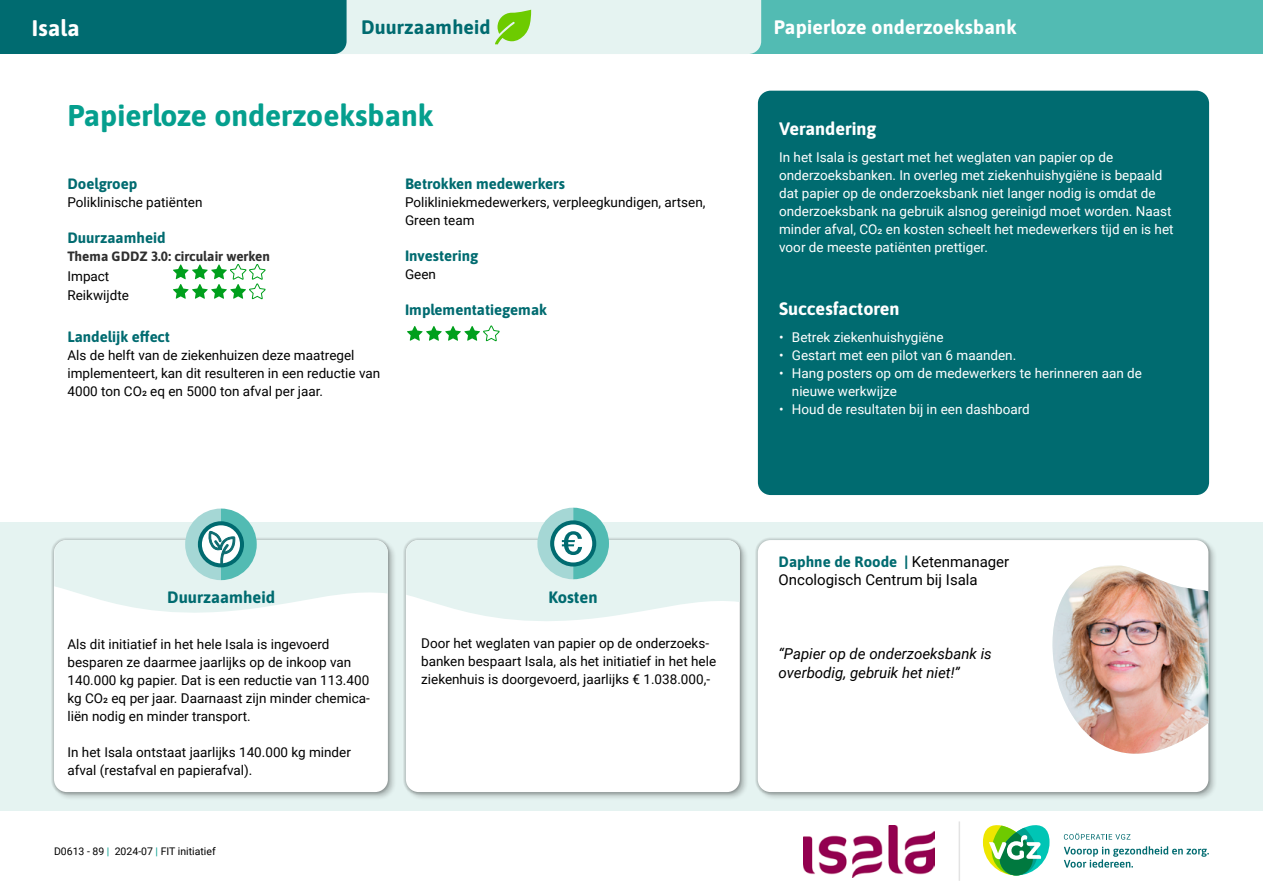
<style>
.page{position:relative;width:1263px;height:893px;background:#fff}
.page>*{position:absolute;margin:0;border:0;box-sizing:border-box;transform-origin:0 0}
._2_Titel_FIT{font:700 30px "Asap";color:#059f8e}
._1_Aanbieder_FIT{font:700 22.5px "Asap";letter-spacing:.01em;color:#fff}
._1_Soort_Fitinitiatief_derde_blok{font:700 19.5px "Asap";letter-spacing:.01em;color:#fff}
.t1{font:700 19.5px "Asap";letter-spacing:.01em;color:#006b70}
._3_Tussenkop_wit{font:700 18px "Asap";color:#fff}
.t2{font:700 16.5px "Asap";color:#006b70}
._4_tussenkop_FIT{font:700 15px "Asap";color:#006b70}
._9_quote{font:italic 15px/19.5px "Roboto";color:#000}
._8_naam_ambassadeur{font:15px/18px "Roboto";color:#000}
._4_tussenkop_GP{font:700 15px "Asap";color:#006b70}
._6_plat_wit{font:13.5px/18px "Roboto";color:#fff}
._5_plat_FIT{font:13.5px/18px "Roboto";color:#000}
.Tekst_in_kaders_FIT{font:13.5px/18px "Roboto";color:#000}
.Tussenkop_Charcoal{font:700 13.5px "Asap";color:#2f2f2f}
.Blokje_CO2{font:13.5px "Roboto";color:#000}
.t3{font:10.5px "Roboto";color:#000}
.s1{color:#059f8e}
.s2{font-family:"Asap";font-weight:700;color:#006b70}
</style>
<div class="page">
<div style="left:0;top:522px;width:1263px;height:288px;background:#e5f3f1"></div>
<div style="left:756px;top:538px;width:462px;height:263px;background:#000;opacity:.25"></div>
<div style="left:755px;top:537px;width:456px;height:258px;background:#000;opacity:.35"></div>
<div style="left:758px;top:540px;width:450px;height:252px;background:#fff;border-radius:13px"></div>
<svg style="left:1003px;top:783px;width:205px;height:28px"></svg>
<img style="left:1052px;top:565px;width:156px;height:189px">
<div style="left:52px;top:538px;width:345px;height:263px;background:#000;opacity:.25"></div>
<div style="left:51px;top:537px;width:339px;height:258px;background:#000;opacity:.35"></div>
<div style="left:54px;top:540px;width:334px;height:252px;background:#fff;border-radius:13px"></div>
<div style="left:404px;top:538px;width:345px;height:263px;background:#000;opacity:.25"></div>
<div style="left:403px;top:537px;width:339px;height:258px;background:#000;opacity:.35"></div>
<div style="left:406px;top:540px;width:334px;height:252px;background:#fff;border-radius:13px"></div>
<svg style="left:54px;top:509px;width:334px;height:146px"></svg>
<svg style="left:406px;top:508px;width:334px;height:155px"></svg>
<div style="left:738px;top:0;width:525px;height:54px;background:#52bbb3"></div>
<svg style="left:1064px;top:833px;width:66px;height:7px"></svg>
<svg style="left:1064px;top:846px;width:145px;height:22px"></svg>
<svg style="left:982px;top:825px;width:68px;height:51px"></svg>
<svg style="left:0;top:0;width:761px;height:54px;background:#7ab4b1"></svg>
<hr style="left:958px;top:821px;width:2px;height:60px;background:#e3e3e3">
<img style="left:803px;top:825px;width:131px;height:53px">
<svg style="left:407px;top:326px;width:92px;height:15px"></svg>
<div style="left:758px;top:91px;width:451px;height:404px;background:#006b70;border-radius:13px"></div>
<svg style="left:173px;top:264px;width:92px;height:35px"></svg>
<p class="_1_Aanbieder_FIT" style="left:32px;top:12px;width:49px">Isala</p>
<p class="_1_Soort_Fitinitiatief_derde_blok" style="left:774px;top:14px;width:244px">Papierloze onderzoeksbank</p>
<h3 class="t1" style="left:361px;top:14px;width:131px">Duurzaamheid</h3>
<p class="_2_Titel_FIT" style="left:67px;top:95px;width:367px">Papierloze onderzoeksbank</p>
<p class="_4_tussenkop_FIT" style="left:68px;top:173px;width:71px">Doelgroep</p>
<p class="_5_plat_FIT" style="left:68px;top:193px;width:137px">Poliklinische patiënten</p>
<p class="_4_tussenkop_GP" style="left:68px;top:227px;width:100px">Duurzaamheid</p>
<p class="Tussenkop_Charcoal" style="left:68px;top:247px;width:204px">Thema GDDZ 3.0: circulair werken</p>
<p class="Blokje_CO2" style="left:68px;top:266px;width:43px">Impact</p>
<p class="Blokje_CO2" style="left:68px;top:286px;width:63px">Reikwijdte</p>
<p class="_4_tussenkop_FIT" style="left:68px;top:326px;width:104px">Landelijk effect</p>
<p class="_5_plat_FIT" style="left:68px;top:346px;width:314px">Als de helft van de ziekenhuizen deze maatregel implementeert, kan dit resulteren in een reductie van<br>4000 ton CO2 eq en 5000 ton afval per jaar.</p>
<p class="_4_tussenkop_FIT" style="left:405px;top:173px;width:161px">Betrokken medewerkers</p>
<p class="_5_plat_FIT" style="left:405px;top:193px;width:302px">Polikliniekmedewerkers, verpleegkundigen, artsen,<br>Green team</p>
<p class="_4_tussenkop_FIT" style="left:405px;top:245px;width:75px">Investering</p>
<p class="_5_plat_FIT" style="left:405px;top:265px;width:32px">Geen</p>
<p class="_4_tussenkop_FIT" style="left:405px;top:299px;width:143px">Implementatiegemak</p>
<p class="t2" style="left:167px;top:586px;width:109px">Duurzaamheid</p>
<p class="t2" style="left:549px;top:586px;width:51px">Kosten</p>
<p class="Tekst_in_kaders_FIT" style="left:68px;top:634px;width:304px">Als dit initiatief in het hele Isala is ingevoerd besparen ze daarmee jaarlijks op de inkoop van 140.000 kg papier. Dat is een reductie van 113.400 kg CO2 eq per jaar. Daarnaast zijn minder chemica&shy;liën nodig en minder transport.</p>
<p class="Tekst_in_kaders_FIT" style="left:68px;top:742px;width:285px">In het Isala ontstaat jaarlijks 140.000 kg minder afval (restafval en papierafval).</p>
<p class="t3" style="left:54px;top:843px;width:163px">D0613 - 89 <span class="s1">|</span> 2024-07 <span class="s1">|</span> FIT initiatief</p>
<p class="_5_plat_FIT" style="left:421px;top:634px;width:296px">Door het weglaten van papier op de onderzoeks&shy;banken bespaart Isala, als het initiatief in het hele ziekenhuis is doorgevoerd, jaarlijks € 1.038.000,-</p>
<p class="_3_Tussenkop_wit" style="left:779px;top:116px;width:99px">Verandering</p>
<p class="_6_plat_wit" style="left:779px;top:148px;width:396px">In het Isala is gestart met het weglaten van papier op de onderzoeksbanken. In overleg met ziekenhuishygiëne is bepaald dat papier op de onderzoeksbank niet langer nodig is omdat de onderzoeksbank na gebruik alsnog gereinigd moet worden. Naast minder afval, CO2 en kosten scheelt het medewerkers tijd en is het voor de meeste patiënten prettiger.</p>
<p class="_3_Tussenkop_wit" style="left:779px;top:296px;width:122px">Succesfactoren</p>
<p class="_6_plat_wit" style="left:779px;top:328px;width:166px">• Betrek ziekenhuishygiëne</p>
<p class="_6_plat_wit" style="left:779px;top:346px;width:239px">• Gestart met een pilot van 6 maanden.</p>
<p class="_6_plat_wit" style="left:792px;top:364px;width:351px;text-indent:-13px">• Hang posters op om de medewerkers te herinneren aan de nieuwe werkwijze</p>
<p class="_6_plat_wit" style="left:779px;top:400px;width:252px">• Houd de resultaten bij in een dashboard</p>
<p class="_8_naam_ambassadeur" style="left:779px;top:552px;width:232px"><span class="s2">Daphne de Roode |</span> Ketenmanager<br>Oncologisch Centrum bij Isala</p>
<p class="_9_quote" style="left:779px;top:643px;width:215px">“Papier op de onderzoeksbank is overbodig, gebruik het niet!”</p>
</div>
